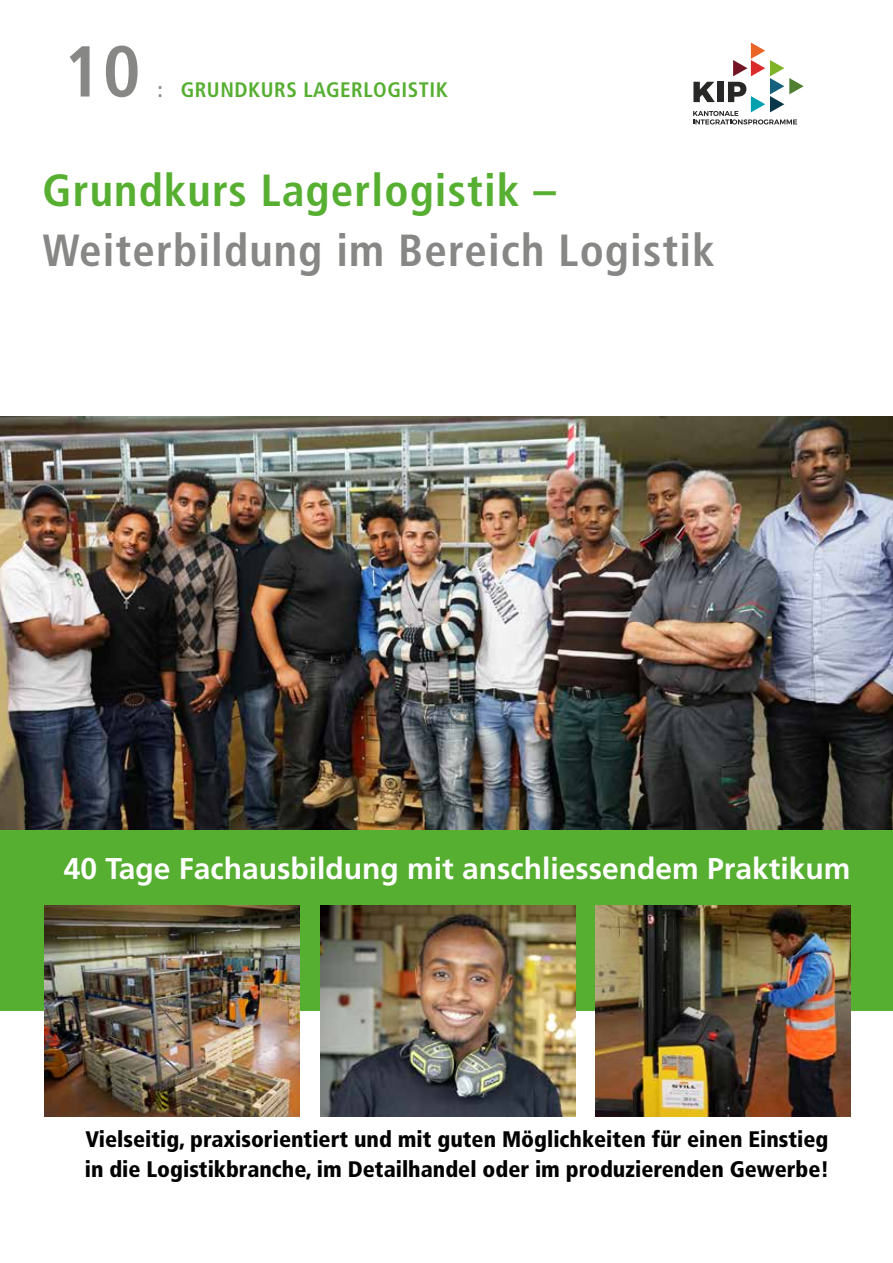
<style>
.page{position:relative;width:893px;height:1263px;background:#fff}
.page>*{position:absolute;margin:0;border:0;box-sizing:border-box;transform-origin:0 0}
.t1{font:700 condensed 72px "Frutiger";color:#878786}
.t2{font:700 condensed 45px "Frutiger";letter-spacing:.025em;color:#878786}
.t3{font:700 condensed 45px "Frutiger";letter-spacing:.025em;color:#56af31}
.t4{font:700 30px "Frutiger";color:#fff}
.t5{font:900 condensed 22.5px/30px "Frutiger";color:#000}
.t6{font:700 condensed 21px "Frutiger";letter-spacing:.025em;color:#56af31}
.s1{color:#878786}
</style>
<div class="page">
<div style="left:0;top:806px;width:893px;height:205px;background:#56af31"></div>
<img style="left:0;top:416px;width:893px;height:413px">
<img style="left:320px;top:905px;width:255px;height:211px">
<img style="left:45px;top:905px;width:255px;height:211px">
<img style="left:595px;top:905px;width:255px;height:211px">
<svg style="left:693px;top:43px;width:111px;height:81px"></svg>
<h1 class="t1" style="left:64px;top:34px;width:78px">10</h1>
<p class="t6" style="left:158px;top:78px;width:292px"><span class="s1">:</span> GRUNDKURS LAGERLOGISTIK</p>
<h2 class="t3" style="left:43px;top:167px;width:515px">Grundkurs Lagerlogistik –</h2>
<h2 class="t2" style="left:43px;top:227px;width:674px">Weiterbildung im Bereich Logistik</h2>
<h3 class="t4" style="left:64px;top:852px;width:788px">40 Tage Fachausbildung mit anschliessendem Praktikum</h3>
<p class="t5" style="left:85px;top:1126px;width:746px">Vielseitig, praxisorientiert und mit guten Möglichkeiten für einen Einstieg in die Logistikbranche, im Detailhandel oder im produzierenden Gewerbe!</p>
</div>
